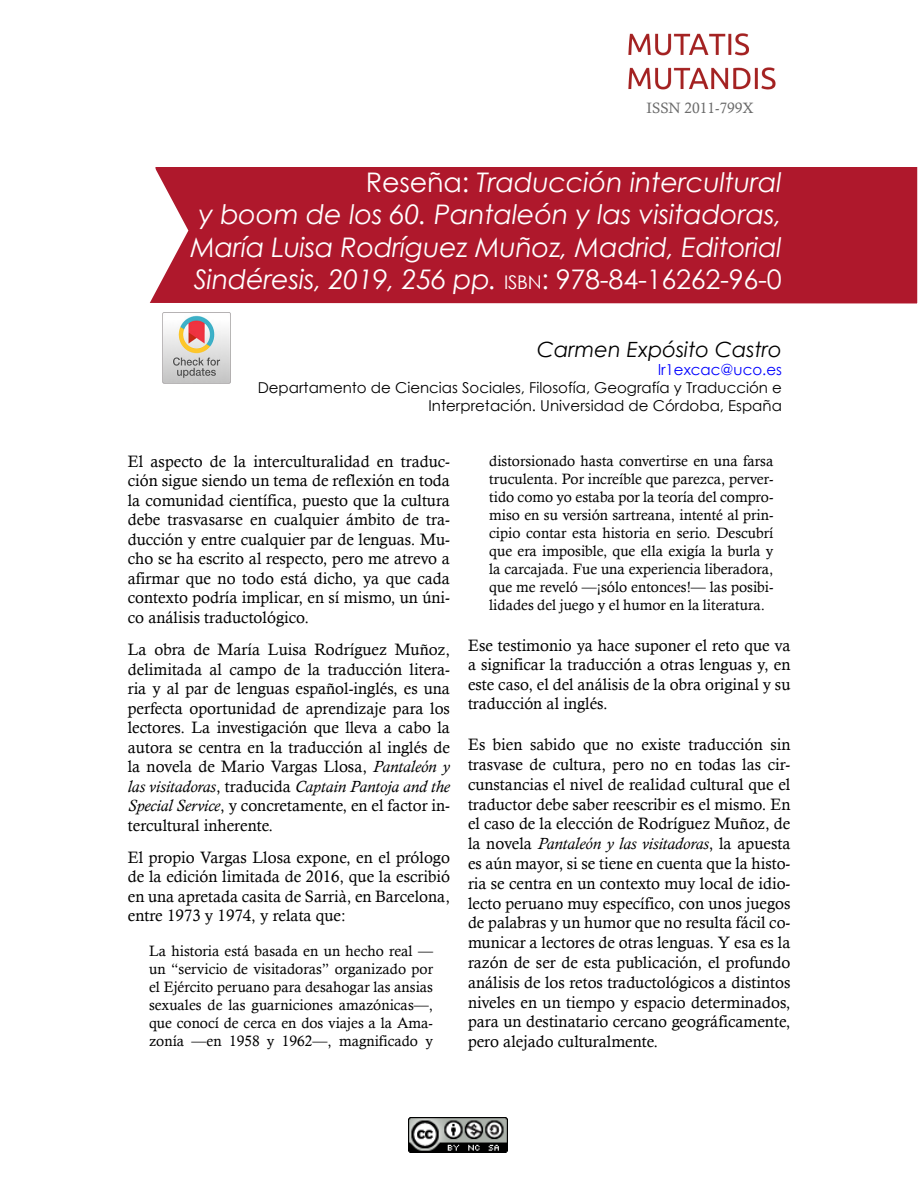
<style>
.page{position:relative;width:918px;height:1188px;background:#fff}
.page>*{position:absolute;margin:0;border:0;box-sizing:border-box;transform-origin:0 0}
.Titulo{font:italic 27px/32.4px "Century Gothic";letter-spacing:-.005em;color:#fff;text-align:right}
.Autor{font:italic 21px "Century Gothic";color:#000}
.textos{font:16.5px/19.5px "Calisto";color:#000;text-align:justify}
.Citas_de_bloque{font:15px/18px "Calisto";color:#000;text-align:justify}
.Universidad{font:15px/18px "Century Gothic";color:#000;text-align:right}
.Correo{font:15px "Century Gothic";color:#00f}
.t1{font:15px "Calisto";color:#6b6b6b}
.s1{font-style:normal}
.s2{font-style:normal;font-size:18.9px}
.s3{font-style:italic}
</style>
<div class="page">
<img style="left:628px;top:33px;width:148px;height:57px">
<img style="left:409px;top:1118px;width:99px;height:35px">
<div style="left:149px;top:167px;width:769px;height:137px;background:#af182c"></div>
<img style="left:163px;top:312px;width:68px;height:72px">
<p class="t1" style="left:647px;top:100px;width:109px">ISSN 2011-799X</p>
<p class="Titulo" style="left:190px;top:166px;width:593px"><span class="s1">Reseña:</span> Traducción intercultural<br>y boom de los 60. Pantaleón y las visitadoras, María Luisa Rodríguez Muñoz, Madrid, Editorial Sindéresis, 2019, 256 pp. <span class="s2">isbn</span><span class="s1">: 978-84-16262-96-0</span></p>
<p class="Autor" style="left:537px;top:335px;width:246px">Carmen Expósito Castro</p>
<p class="Correo" style="left:658px;top:359px;width:125px">lr1excac@uco.es</p>
<p class="Universidad" style="left:258px;top:378px;width:526px">Departamento de Ciencias Sociales, Filosofía, Geografía y Traducción e<br>Interpretación. Universidad de Córdoba, España</p>
<p class="textos" style="left:128px;top:451px;width:324px">El aspecto de la interculturalidad en traduc&shy;ción sigue siendo un tema de reflexión en toda la comunidad científica, puesto que la cultura debe trasvasarse en cualquier ámbito de tra&shy;ducción y entre cualquier par de lenguas. Mu&shy;cho se ha escrito al respecto, pero me atrevo a afirmar que no todo está dicho, ya que cada contexto podría implicar, en sí mismo, un úni&shy;co análisis traductológico.</p>
<p class="textos" style="left:128px;top:640px;width:324px">La obra de María Luisa Rodríguez Muñoz, delimitada al campo de la traducción litera&shy;ria y al par de lenguas español-inglés, es una perfecta oportunidad de aprendizaje para los lectores. La investigación que lleva a cabo la autora se centra en la traducción al inglés de la novela de Mario Vargas Llosa, <span class="s3">Pantaleón y las visitadoras</span>, traducida <span class="s3">Captain Pantoja and the Special Service</span>, y concretamente, en el factor in&shy;tercultural inherente.</p>
<p class="textos" style="left:128px;top:847px;width:324px">El propio Vargas Llosa expone, en el prólogo de la edición limitada de 2016, que la escribió en una apretada casita de Sarrià, en Barcelona, entre 1973 y 1974, y relata que:</p>
<p class="Citas_de_bloque" style="left:149px;top:942px;width:285px">La historia está basada en un hecho real — un “servicio de visitadoras” organizado por el Ejército peruano para desahogar las ansias sexuales de las guarniciones amazónicas—, que conocí de cerca en dos viajes a la Ama&shy;zonía —en 1958 y 1962—, magnificado y</p>
<p class="Citas_de_bloque" style="left:489px;top:452px;width:286px">distorsionado hasta convertirse en una farsa truculenta. Por increíble que parezca, perver&shy;tido como yo estaba por la teoría del compro&shy;miso en su versión sartreana, intenté al prin&shy;cipio contar esta historia en serio. Descubrí que era imposible, que ella exigía la burla y la carcajada. Fue una experiencia liberadora, que me reveló —¡sólo entonces!— las posibi&shy;lidades del juego y el humor en la literatura.</p>
<p class="textos" style="left:468px;top:635px;width:324px">Ese testimonio ya hace suponer el reto que va a significar la traducción a otras lenguas y, en este caso, el del análisis de la obra original y su traducción al inglés.</p>
<p class="textos" style="left:468px;top:734px;width:324px">Es bien sabido que no existe traducción sin trasvase de cultura, pero no en todas las cir&shy;cunstancias el nivel de realidad cultural que el traductor debe saber reescribir es el mismo. En el caso de la elección de Rodríguez Muñoz, de la novela <span class="s3">Pantaleón y las visitadoras</span>, la apuesta es aún mayor, si se tiene en cuenta que la histo&shy;ria se centra en un contexto muy local de idio&shy;lecto peruano muy específico, con unos juegos de palabras y un humor que no resulta fácil co&shy;municar a lectores de otras lenguas. Y esa es la razón de ser de esta publicación, el profundo análisis de los retos traductológicos a distintos niveles en un tiempo y espacio determinados, para un destinatario cercano geográficamente, pero alejado culturalmente.</p>
</div>
